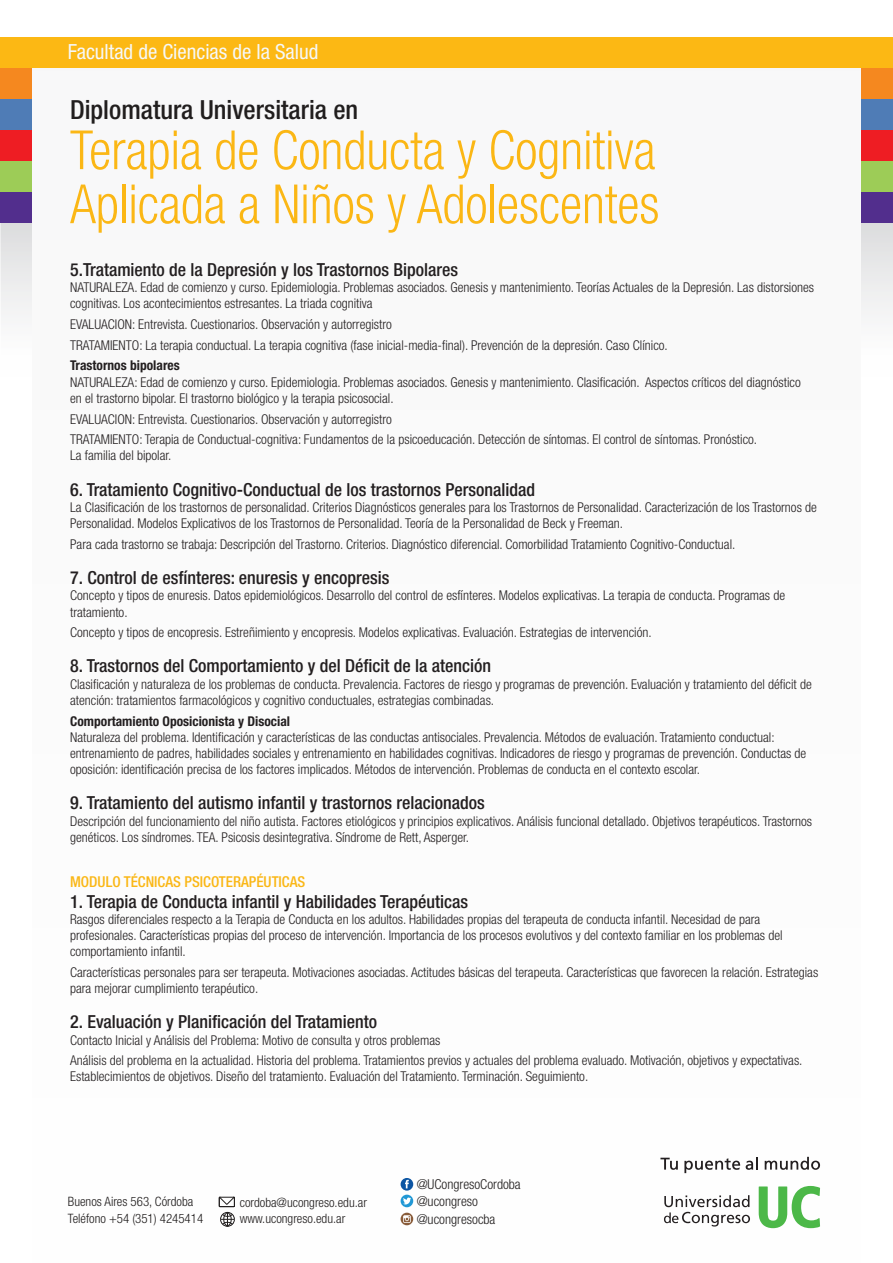
<style>
.page{position:relative;width:893px;height:1263px;background:#fff}
.page>*{position:absolute;margin:0;border:0;box-sizing:border-box;transform-origin:0 0}
.t1{font:300 condensed 54px/54px "Helvetica Neue LT Std";color:#fbb715;scale:.95 1}
.t2{font:500 condensed 26.4px "Helvetica Neue LT Std";color:#211e1e}
.t3{font:condensed 20.85px "Helvetica Neue LT Std";color:#f6f8f8}
.t4{font:500 condensed 18px "Helvetica Neue LT Std";color:#231f20}
.t5{font:500 condensed 15px "Helvetica Neue LT Std";color:#fab716}
.t6{font:300 condensed 13.65px/17.4px "Helvetica Neue LT Std";color:#211e1e}
.t7{font:300 condensed 13.5px/16.2px "Helvetica Neue LT Std";color:#231f20}
.t8{font:700 condensed 13.5px "Helvetica Neue LT Std";color:#231f20}
.t9{font:300 condensed 12.9px/16.4px "Helvetica Neue LT Std";color:#211e1e}
</style>
<div class="page">
<svg style="left:1px;top:223px;width:892px;height:94px"></svg>
<div style="left:0;top:68px;width:40px;height:31px;background:#f5881f"></div>
<div style="left:0;top:99px;width:40px;height:31px;background:#4f7cb6"></div>
<div style="left:0;top:161px;width:40px;height:31px;background:#9dcc57"></div>
<div style="left:0;top:192px;width:40px;height:31px;background:#522e8d"></div>
<div style="left:0;top:130px;width:40px;height:31px;background:#ee1d23"></div>
<div style="left:854px;top:68px;width:39px;height:31px;background:#f5881f"></div>
<div style="left:854px;top:99px;width:39px;height:31px;background:#4f7cb6"></div>
<div style="left:854px;top:161px;width:39px;height:31px;background:#9dcc57"></div>
<div style="left:854px;top:192px;width:39px;height:31px;background:#522e8d"></div>
<div style="left:854px;top:130px;width:39px;height:31px;background:#ee1d23"></div>
<div style="left:32px;top:50px;width:829px;height:1213px;background:#fbfbfb"></div>
<div style="left:0;top:37px;width:893px;height:31px;background:#fcb814"></div>
<svg style="left:759px;top:1186px;width:61px;height:42px"></svg>
<svg style="left:664px;top:1195px;width:86px;height:31px"></svg>
<svg style="left:660px;top:1158px;width:18px;height:12px"></svg>
<svg style="left:684px;top:1158px;width:56px;height:15px"></svg>
<svg style="left:746px;top:1157px;width:12px;height:13px"></svg>
<svg style="left:765px;top:1157px;width:55px;height:13px"></svg>
<div style="left:401px;top:1178px;width:12px;height:12px;background:#0c55a3;border-radius:50%"></div>
<svg style="left:405px;top:1180px;width:4px;height:8px"></svg>
<div style="left:401px;top:1213px;width:12px;height:12px;background:#8a5d3b;border-radius:50%"></div>
<svg style="left:403px;top:1215px;width:8px;height:8px"></svg>
<svg style="left:401px;top:1194px;width:12px;height:13px"></svg>
<svg style="left:403px;top:1197px;width:8px;height:7px"></svg>
<svg style="left:219px;top:1197px;width:16px;height:29px"></svg>
<h3 class="t3" style="left:68px;top:40px;width:252px">Facultad de Ciencias de la Salud</h3>
<h2 class="t2" style="left:70px;top:94px;width:290px">Diplomatura Universitaria en</h2>
<h1 class="t1" style="left:70px;top:123px;width:622px">Terapia de Conducta y Cognitiva<br>Aplicada a Niños y Adolescentes</h1>
<h3 class="t4" style="left:70px;top:259px;width:389px">5.Tratamiento de la Depresión y los Trastornos Bipolares</h3>
<p class="t7" style="left:70px;top:279px;width:745px">NATURALEZA. Edad de comienzo y curso. Epidemiologia. Problemas asociados. Genesis y mantenimiento. Teorías Actuales de la Depresión. Las distorsiones cognitivas. Los acontecimientos estresantes. La triada cognitiva</p>
<p class="t7" style="left:70px;top:314px;width:599px;line-height:20.7px">EVALUACION: Entrevista. Cuestionarios. Observación y autorregistro<br>TRATAMIENTO: La terapia conductual. La terapia cognitiva (fase inicial-media-final). Prevención de la depresión. Caso Clínico.</p>
<p class="t8" style="left:70px;top:357px;width:111px">Trastornos bipolares</p>
<p class="t7" style="left:70px;top:374px;width:732px">NATURALEZA: Edad de comienzo y curso. Epidemiologia. Problemas asociados. Genesis y mantenimiento. Clasificación. Aspectos críticos del diagnóstico en el trastorno bipolar. El trastorno biológico y la terapia psicosocial.</p>
<p class="t7" style="left:70px;top:408px;width:688px;line-height:20.7px">EVALUACION: Entrevista. Cuestionarios. Observación y autorregistro<br>TRATAMIENTO: Terapia de Conductual-cognitiva: Fundamentos de la psicoeducación. Detección de síntomas. El control de síntomas. Pronóstico.</p>
<p class="t7" style="left:70px;top:447px;width:103px">La familia del bipolar.</p>
<h3 class="t4" style="left:70px;top:479px;width:467px">6. Tratamiento Cognitivo-Conductual de los trastornos Personalidad</h3>
<p class="t7" style="left:70px;top:499px;width:748px">La Clasificación de los trastornos de personalidad. Criterios Diagnósticos generales para los Trastornos de Personalidad. Caracterización de los Trastornos de<br>Personalidad. Modelos Explicativos de los Trastornos de Personalidad. Teoría de la Personalidad de Beck y Freeman.</p>
<p class="t7" style="left:70px;top:536px;width:667px">Para cada trastorno se trabaja: Descripción del Trastorno. Criterios. Diagnóstico diferencial. Comorbilidad Tratamiento Cognitivo-Conductual.</p>
<h3 class="t4" style="left:70px;top:567px;width:321px">7. Control de esfínteres: enuresis y encopresis</h3>
<p class="t7" style="left:70px;top:587px;width:716px">Concepto y tipos de enuresis. Datos epidemiológicos. Desarrollo del control de esfínteres. Modelos explicativas. La terapia de conducta. Programas de tratamiento.</p>
<p class="t7" style="left:70px;top:624px;width:583px">Concepto y tipos de encopresis. Estreñimiento y encopresis. Modelos explicativas. Evaluación. Estrategias de intervención.</p>
<h3 class="t4" style="left:70px;top:655px;width:422px">8. Trastornos del Comportamiento y del Déficit de la atención</h3>
<p class="t7" style="left:70px;top:676px;width:743px">Clasificación y naturaleza de los problemas de conducta. Prevalencia. Factores de riesgo y programas de prevención. Evaluación y tratamiento del déficit de atención: tratamientos farmacológicos y cognitivo conductuales, estrategias combinadas.</p>
<p class="t8" style="left:70px;top:713px;width:221px">Comportamiento Oposicionista y Disocial</p>
<p class="t7" style="left:70px;top:729px;width:738px">Naturaleza del problema. Identificación y características de las conductas antisociales. Prevalencia. Métodos de evaluación. Tratamiento conductual: entrenamiento de padres, habilidades sociales y entrenamiento en habilidades cognitivas. Indicadores de riesgo y programas de prevención. Conductas de oposición: identificación precisa de los factores implicados. Métodos de intervención. Problemas de conducta en el contexto escolar.</p>
<h3 class="t4" style="left:70px;top:792px;width:416px">9. Tratamiento del autismo infantil y trastornos relacionados</h3>
<p class="t7" style="left:70px;top:813px;width:744px">Descripción del funcionamiento del niño autista. Factores etiológicos y principios explicativos. Análisis funcional detallado. Objetivos terapéuticos. Trastornos genéticos. Los síndromes. TEA. Psicosis desintegrativa. Síndrome de Rett, Asperger.</p>
<p class="t5" style="left:70px;top:873px;width:237px">MODULO TÉCNICAS PSICOTERAPÉUTICAS</p>
<h3 class="t4" style="left:70px;top:890px;width:399px">1. Terapia de Conducta infantil y Habilidades Terapéuticas</h3>
<p class="t7" style="left:70px;top:911px;width:714px">Rasgos diferenciales respecto a la Terapia de Conducta en los adultos. Habilidades propias del terapeuta de conducta infantil. Necesidad de para profesionales. Características propias del proceso de intervención. Importancia de los procesos evolutivos y del contexto familiar en los problemas del comportamiento infantil.</p>
<p class="t7" style="left:70px;top:964px;width:750px">Características personales para ser terapeuta. Motivaciones asociadas. Actitudes básicas del terapeuta. Características que favorecen la relación. Estrategias para mejorar cumplimiento terapéutico.</p>
<h3 class="t4" style="left:70px;top:1011px;width:309px">2. Evaluación y Planificación del Tratamiento</h3>
<p class="t7" style="left:70px;top:1029px;width:734px;line-height:20.7px">Contacto Inicial y Análisis del Problema: Motivo de consulta y otros problemas<br>Análisis del problema en la actualidad. Historia del problema. Tratamientos previos y actuales del problema evaluado. Motivación, objetivos y expectativas.</p>
<p class="t7" style="left:70px;top:1068px;width:520px">Establecimientos de objetivos. Diseño del tratamiento. Evaluación del Tratamiento. Terminación. Seguimiento.</p>
<p class="t9" style="left:68px;top:1193px;width:137px">Buenos Aires 563, Córdoba<br>Teléfono +54 (351) 4245414</p>
<p class="t9" style="left:240px;top:1194px;width:129px">cordoba@ucongreso.edu.ar www.ucongreso.edu.ar</p>
<p class="t6" style="left:417px;top:1175px;width:106px">@UCongresoCordoba @ucongreso @ucongresocba</p>
</div>
